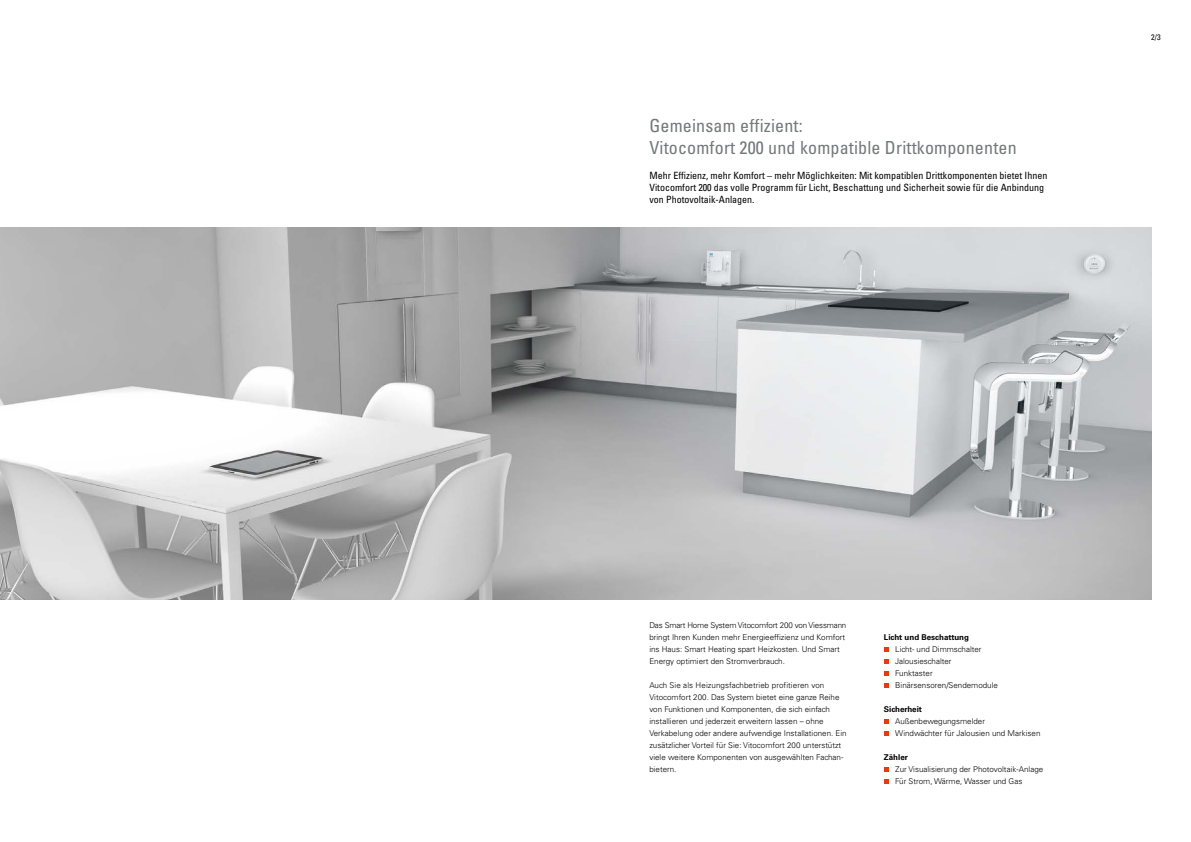
<style>
.page{position:relative;width:1191px;height:842px;background:#fff}
.page>*{position:absolute;margin:0;border:0;box-sizing:border-box;transform-origin:0 0}
.t1{font:condensed 18px/22px "Univers LT Std";letter-spacing:.01em;color:#737878}
.t2{font:condensed 10px/12px "Univers LT Std";color:#000}
.t3{font:300 8px/12px "Univers LT Std";color:#000}
.t4{font:700 8px "Univers LT Std";color:#000}
.t5{font:condensed 8px "Univers LT Std";color:#000}
</style>
<div class="page">
<img style="left:0;top:227px;width:1151px;height:372px">
<svg style="left:884px;top:647px;width:4px;height:5px"></svg>
<svg style="left:884px;top:659px;width:4px;height:5px"></svg>
<svg style="left:884px;top:671px;width:4px;height:5px"></svg>
<svg style="left:884px;top:683px;width:4px;height:5px"></svg>
<svg style="left:884px;top:719px;width:4px;height:5px"></svg>
<svg style="left:884px;top:731px;width:4px;height:5px"></svg>
<svg style="left:884px;top:767px;width:4px;height:5px"></svg>
<svg style="left:884px;top:779px;width:4px;height:5px"></svg>
<h1 class="t1" style="left:649px;top:114px;width:369px">Gemeinsam effizient:<br>Vitocomfort 200 und kompatible Drittkomponenten</h1>
<p class="t2" style="left:649px;top:169px;width:399px">Mehr Effizienz, mehr Komfort – mehr Möglichkeiten: Mit kompatiblen Drittkomponenten bietet Ihnen<br>Vitocomfort 200 das volle Programm für Licht, Beschattung und Sicherheit sowie für die Anbindung von Photovoltaik-Anlagen.</p>
<p class="t5" style="left:1151px;top:32px;width:11px">2/3</p>
<p class="t3" style="left:649px;top:619px;width:198px">Das Smart Home System Vitocomfort 200 von Viessmann bringt Ihren Kunden mehr Energieeffizienz und Komfort ins Haus: Smart Heating spart Heizkosten. Und Smart Energy optimiert den Stromverbrauch.</p>
<p class="t3" style="left:649px;top:679px;width:199px">Auch Sie als Heizungsfachbetrieb profitieren von Vitocomfort 200. Das System bietet eine ganze Reihe von Funktionen und Komponenten, die sich einfach installieren und jederzeit erweitern lassen – ohne Verkabelung oder andere aufwendige Installationen. Ein zusätzlicher Vorteil für Sie: Vitocomfort 200 unterstützt viele weitere Komponenten von ausgewählten Fachan&shy;bietern.</p>
<p class="t4" style="left:884px;top:633px;width:87px">Licht und Beschattung</p>
<p class="t3" style="left:895px;top:643px;width:104px">Licht- und Dimmschalter<br>Jalousieschalter<br>Funktaster<br>Binärsensoren/Sendemodule</p>
<p class="t4" style="left:884px;top:705px;width:40px">Sicherheit</p>
<p class="t3" style="left:895px;top:715px;width:147px">Außenbewegungsmelder<br>Windwächter für Jalousien und Markisen</p>
<p class="t4" style="left:884px;top:753px;width:26px">Zähler</p>
<p class="t3" style="left:895px;top:763px;width:149px">Zur Visualisierung der Photovoltaik-Anlage<br>Für Strom, Wärme, Wasser und Gas</p>
</div>
